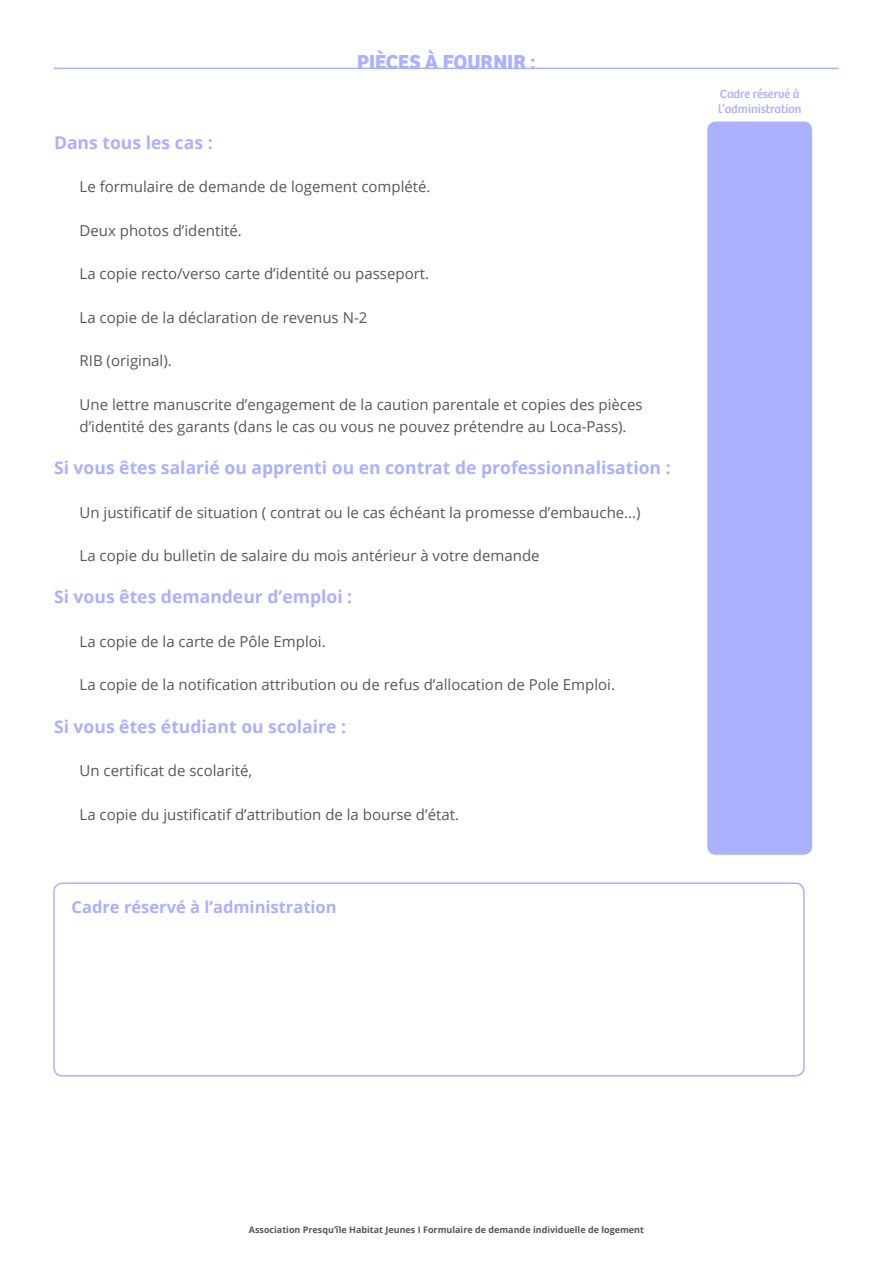
<style>
.page{position:relative;width:893px;height:1263px;background:#fff}
.page>*{position:absolute;margin:0;border:0;box-sizing:border-box;transform-origin:0 0}
.t1{font:700 21px "Bree";color:#abb0ff}
.t2{font:700 17.55px "Open Sans";color:#abb0ff}
.t3{font:700 16.5px "Open Sans";color:#abb0ff}
.t4{font:15px/22.5px "Open Sans";color:#575756}
.t5{font:12.3px/14.9px "Bree";color:#abb0ff}
.t6{font:700 9px "Open Sans";color:#575756}
</style>
<div class="page">
<hr style="left:54px;top:68px;width:785px;height:1px;background:#abb0ff">
<div style="left:707px;top:122px;width:105px;height:733px;background:#abb0ff;border-radius:9px"></div>
<div style="left:53px;top:882px;width:752px;height:194px;border:2px solid #abb0ff;border-radius:9px"></div>
<h1 class="t1" style="left:357px;top:49px;width:180px">PIÈCES À FOURNIR :</h1>
<p class="t2" style="left:54px;top:130px;width:160px">Dans tous les cas :</p>
<p class="t4" style="left:80px;top:175px;width:353px">Le formulaire de demande de logement complété.</p>
<p class="t4" style="left:80px;top:219px;width:164px">Deux photos d’identité.</p>
<p class="t4" style="left:80px;top:262px;width:351px">La copie recto/verso carte d’identité ou passeport.</p>
<p class="t4" style="left:80px;top:306px;width:289px">La copie de la déclaration de revenus N-2</p>
<p class="t4" style="left:80px;top:349px;width:94px">RIB (original).</p>
<p class="t4" style="left:80px;top:393px;width:565px">Une lettre manuscrite d’engagement de la caution parentale et copies des pièces d’identité des garants (dans le cas ou vous ne pouvez prétendre au Loca-Pass).</p>
<p class="t2" style="left:54px;top:455px;width:618px">Si vous êtes salarié ou apprenti ou en contrat de professionnalisation :</p>
<p class="t4" style="left:80px;top:501px;width:563px">Un justificatif de situation ( contrat ou le cas échéant la promesse d’embauche...)</p>
<p class="t4" style="left:80px;top:544px;width:462px">La copie du bulletin de salaire du mois antérieur à votre demande</p>
<p class="t2" style="left:54px;top:585px;width:300px">Si vous êtes demandeur d’emploi :</p>
<p class="t4" style="left:80px;top:630px;width:248px">La copie de la carte de Pôle Emploi.</p>
<p class="t4" style="left:80px;top:673px;width:537px">La copie de la notification attribution ou de refus d’allocation de Pole Emploi.</p>
<p class="t2" style="left:54px;top:714px;width:294px">Si vous êtes étudiant ou scolaire :</p>
<p class="t4" style="left:80px;top:759px;width:174px">Un certificat de scolarité,</p>
<p class="t4" style="left:80px;top:802px;width:381px">La copie du justificatif d’attribution de la bourse d’état.</p>
<p class="t3" style="left:72px;top:895px;width:267px">Cadre réservé à l’administration</p>
<p class="t5" style="left:718px;top:87px;width:85px">Cadre réservé à l’administration</p>
<p class="t6" style="left:249px;top:1223px;width:397px">Association Presqu’île Habitat Jeunes I Formulaire de demande individuelle de logement</p>
</div>
